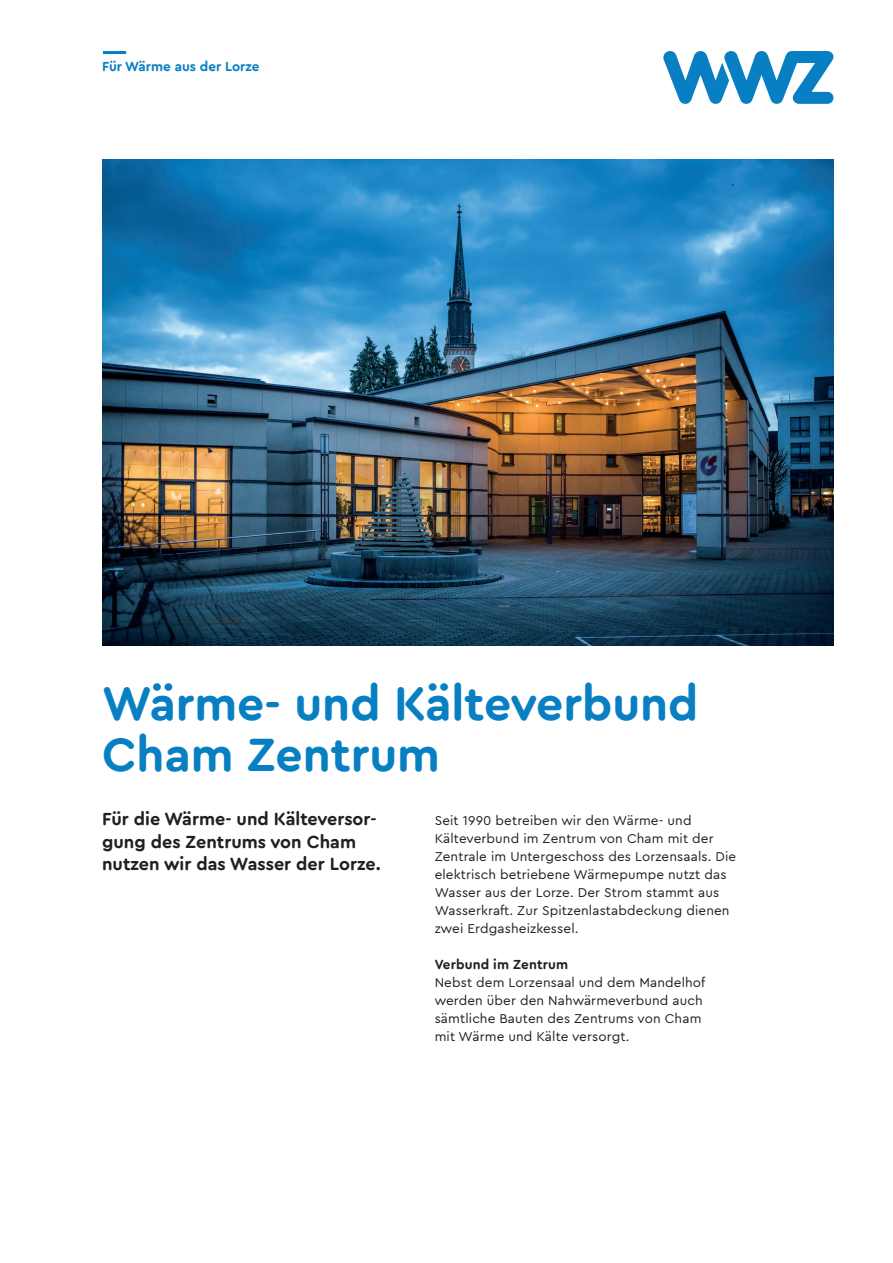
<style>
.page{position:relative;width:893px;height:1263px;background:#fff}
.page>*{position:absolute;margin:0;border:0;box-sizing:border-box;transform-origin:0 0}
.t1{font:700 48px/51px "Cera Round Pro";color:#097fc3}
.t2{font:700 18px/22.5px "Cera Round Pro";color:#231f20}
.t3{font:13.5px/18px "Cera Round Pro";letter-spacing:.01em;color:#231f20}
.t4{font:700 13.5px "Cera Round Pro";color:#097fc3}
.t5{font:700 13.5px "Cera Round Pro";letter-spacing:.01em;color:#231f20}
</style>
<div class="page">
<img style="left:103px;top:159px;width:730px;height:486px">
<hr style="left:103px;top:51px;width:23px;height:3px;background:#097fc3">
<svg style="left:663px;top:51px;width:170px;height:53px"></svg>
<p class="t4" style="left:102px;top:57px;width:159px">Für Wärme aus der Lorze</p>
<h1 class="t1" style="left:102px;top:676px;width:598px">Wärme- und Kälteverbund<br>Cham Zentrum</h1>
<h2 class="t2" style="left:102px;top:807px;width:280px">Für die Wärme- und Kälteversor&shy;gung des Zentrums von Cham nutzen wir das Wasser der Lorze.</h2>
<p class="t3" style="left:435px;top:811px;width:303px">Seit 1990 betreiben wir den Wärme- und Kälteverbund im Zentrum von Cham mit der Zentrale im Untergeschoss des Lorzensaals. Die elektrisch betriebene Wärmepumpe nutzt das Wasser aus der Lorze. Der Strom stammt aus Wasserkraft. Zur Spitzenlastabdeckung dienen zwei Erdgasheizkessel.</p>
<p class="t5" style="left:435px;top:955px;width:135px">Verbund im Zentrum</p>
<p class="t3" style="left:435px;top:973px;width:272px">Nebst dem Lorzensaal und dem Mandelhof werden über den Nahwärmeverbund auch sämtliche Bauten des Zentrums von Cham mit Wärme und Kälte versorgt.</p>
</div>
